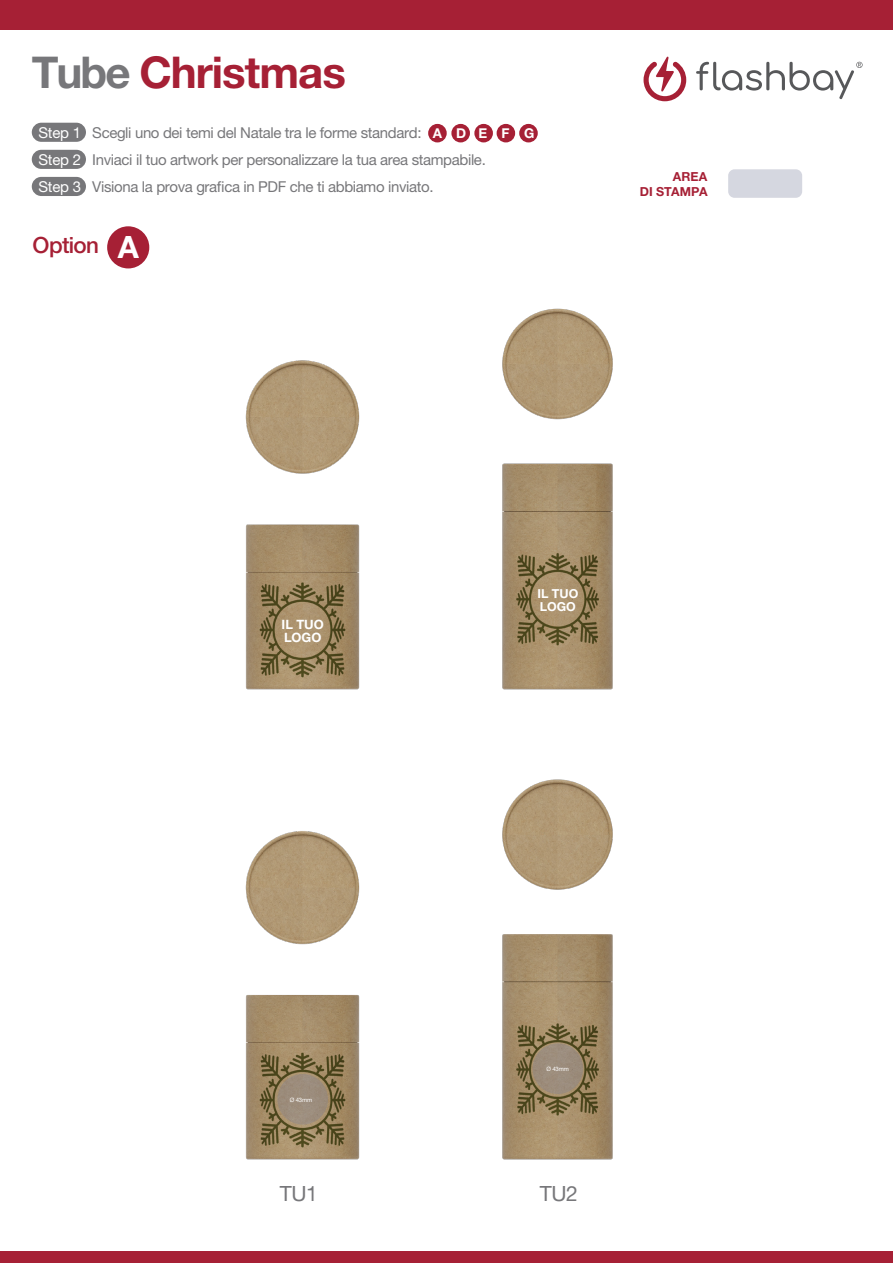
<style>
.page{position:relative;width:893px;height:1263px;background:#fff}
.page>*{position:absolute;margin:0;border:0;box-sizing:border-box;transform-origin:0 0}
.t1{font:700 43.8px "Helvetica Neue LT Pro";letter-spacing:-.025em;color:#a62035}
.t2{font:500 22.35px "Helvetica Neue LT Pro";letter-spacing:-.03em;color:#a62035}
.t3{font:21px "Helvetica Neue LT Pro";letter-spacing:-.025em;color:#77777a}
.t4{font:15px/27px "Helvetica Neue LT Pro";letter-spacing:-.025em;color:#77777a}
.t5{font:700 12.9px/12.9px "Helvetica Neue LT Pro";letter-spacing:.005em;color:#fff}
.t6{font:700 12.45px/15px "Helvetica Neue LT Pro";letter-spacing:.01em;color:#a62035;text-align:right}
.t7{font:700 12.45px/12.5px "Helvetica Neue LT Pro";letter-spacing:.005em;color:#fff}
.t8{font:6px "Helvetica Neue LT Pro";letter-spacing:-.025em;color:#fff}
.s1{color:#77777a}
.s2{color:#fff}
.s3{font-weight:700;font-size:13.5px;color:#fff}
.s4{font-weight:700;font-size:30.75px;color:#fff}
</style>
<div class="page">
<div style="left:107px;top:226px;width:42px;height:42px;background:#a62035;border-radius:50%"></div>
<div style="left:0;top:0;width:893px;height:30px;background:#a62035"></div>
<div style="left:0;top:1251px;width:893px;height:12px;background:#a62035"></div>
<svg style="left:643px;top:56px;width:43px;height:45px"></svg>
<svg style="left:696px;top:62px;width:166px;height:37px"></svg>
<div style="left:428px;top:124px;width:19px;height:18px;background:#a62035;border-radius:50%"></div>
<div style="left:451px;top:124px;width:19px;height:18px;background:#a62035;border-radius:50%"></div>
<div style="left:474px;top:124px;width:19px;height:18px;background:#a62035;border-radius:50%"></div>
<div style="left:497px;top:124px;width:18px;height:18px;background:#a62035;border-radius:50%"></div>
<div style="left:519px;top:124px;width:19px;height:18px;background:#a62035;border-radius:50%"></div>
<div style="left:728px;top:169px;width:74px;height:29px;background:#d5d7e0;border-radius:6px"></div>
<div style="left:32px;top:123px;width:54px;height:19px;background:#77777a;border-radius:10px"></div>
<div style="left:32px;top:150px;width:54px;height:19px;background:#77777a;border-radius:10px"></div>
<div style="left:32px;top:177px;width:54px;height:19px;background:#77777a;border-radius:10px"></div>
<img style="left:245px;top:360px;width:115px;height:299px">
<img style="left:502px;top:308px;width:111px;height:351px">
<img style="left:245px;top:659px;width:115px;height:501px">
<img style="left:502px;top:659px;width:111px;height:501px">
<div style="left:533px;top:1043px;width:50px;height:51px;background:#9c8d7c;border-radius:50%"></div>
<div style="left:277px;top:1074px;width:51px;height:50px;background:#9c8d7c;border-radius:50%"></div>
<h1 class="t1" style="left:32px;top:45px;width:316px"><span class="s1">Tube</span> Christmas</h1>
<p class="t4" style="left:39px;top:119px;width:497px"><span class="s2">Step 1</span> Scegli uno dei temi del Natale tra le forme standard: <span class="s3">A D E F G<br></span><span class="s2">Step 2</span> Inviaci il tuo artwork per personalizzare la tua area stampabile.<br><span class="s2">Step 3</span> Visiona la prova grafica in PDF che ti abbiamo inviato.</p>
<h2 class="t2" style="left:33px;top:232px;width:108px">Option <span class="s4">A</span></h2>
<p class="t6" style="left:640px;top:169px;width:69px">AREA<br>DI STAMPA</p>
<p class="t5" style="left:282px;top:617px;width:44px">IL TUO<br>LOGO</p>
<p class="t7" style="left:537px;top:587px;width:42px">IL TUO<br>LOGO</p>
<p class="t8" style="left:290px;top:1096px;width:24px">Ø 43mm</p>
<p class="t8" style="left:546px;top:1065px;width:24px">Ø 43mm</p>
<h3 class="t3" style="left:280px;top:1180px;width:39px">TU1</h3>
<h3 class="t3" style="left:540px;top:1180px;width:39px">TU2</h3>
</div>
